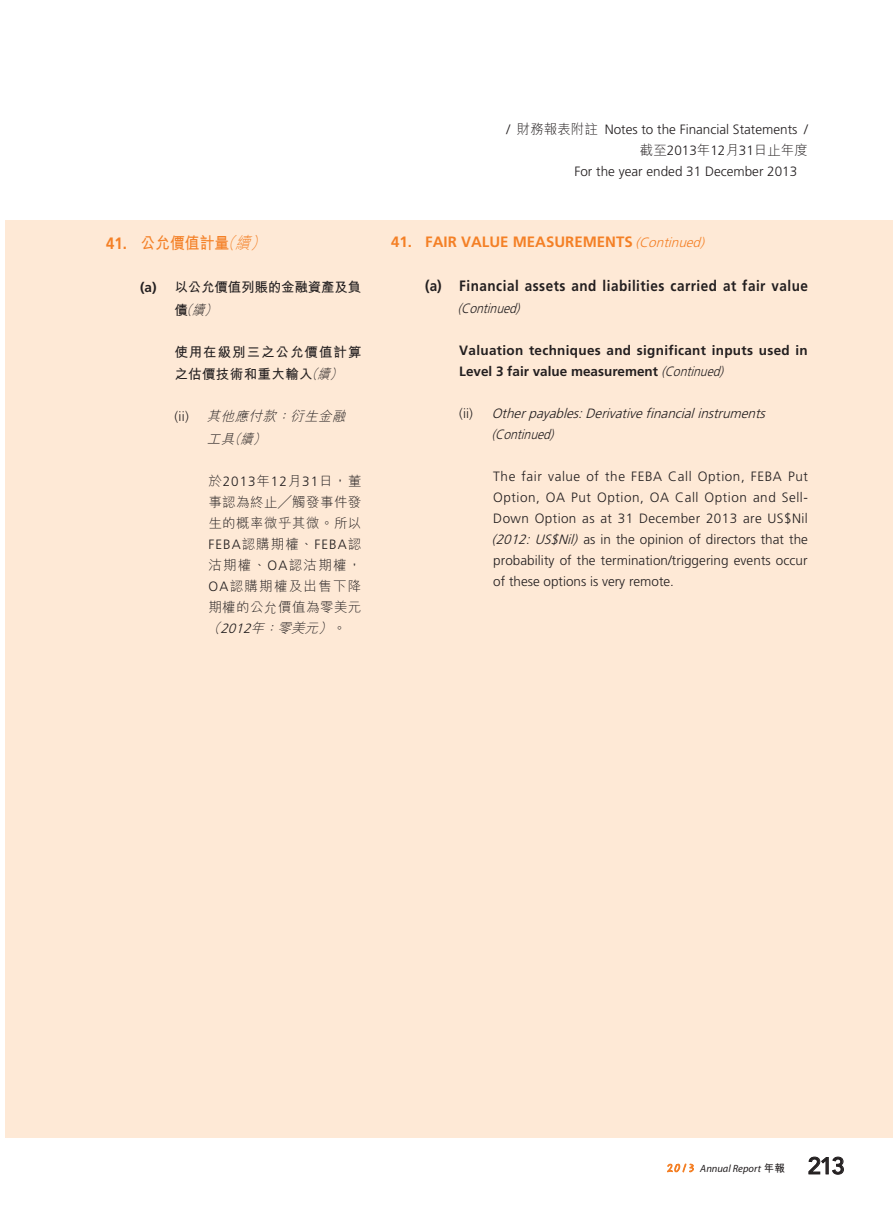
<style>
.page{position:relative;width:893px;height:1212px;background:#fff}
.page>*{position:absolute;margin:0;border:0;box-sizing:border-box;transform-origin:0 0}
._8__標題-C{font:700 16.5px "M Hei HK";color:#f48026;scale:.9 1}
._4__副標題{font:700 15px "Frutiger LT Std";letter-spacing:.035em;color:#231f20;scale:.9 1}
._3__標題{font:700 15px "Frutiger LT Std";color:#f48026}
._1__內文{font:300 13.5px/21px "Frutiger LT Std";color:#231f20;text-align:justify}
._1__內文-2{font:300 13.5px/21px "M Hei HK";letter-spacing:.035em;color:#231f20;text-align:justify}
._1__內文-3{font:700 13.5px/21px "Frutiger LT Std";letter-spacing:.025em;color:#231f20}
._1__內文-4{font:italic 300 13.5px "Frutiger LT Std";color:#231f20}
._6__內文-C{font:700 13.5px/22.5px "M Hei HK";letter-spacing:.07em;color:#231f20}
._6__內文-C-2{font:700 13.5px/22.5px "M Hei HK";letter-spacing:-.01em;color:#231f20}
._6__內文-C-3{font:italic 300 13.5px "M Hei HK";color:#231f20}
._4__副標題-2{font:italic 300 13.5px "Frutiger LT Std";color:#231f20;scale:.9 1}
._1__內文-5{font:italic 300 13.5px "Frutiger LT Std";color:#231f20;scale:.9 1}
.t1{font:italic 10.5px "Myriad Pro";color:#231f20}
.s1{font-family:"Frutiger LT Std"}
.s2{font-weight:300;font-style:italic}
.s3{font-family:"Frutiger LT Std";font-style:normal}
.s4{font-style:italic}
.s5{font-family:"Frutiger LT Std";font-style:italic}
.s6{font-family:"M Hei HK"}
.s7{font-weight:300;font-style:italic;font-size:13.5px}
.s8{font-style:normal}
.s9{font-family:"M Banquet PHK";font-weight:500;font-style:normal;font-size:15px;color:#f48026}
.s10{font-family:"M Hei HK";font-weight:700;font-style:normal}
.s11{font-family:"Avenir LT Std";font-weight:500;font-style:normal;font-size:23.25px}
</style>
<div class="page">
<div style="left:5px;top:220px;width:888px;height:917px;background:#fee9d6"></div>
<svg style="left:667px;top:1163px;width:27px;height:10px"></svg>
<svg style="left:808px;top:1156px;width:36px;height:19px"></svg>
<p class="_8__標題-C" style="left:106px;top:231px;width:183px"><span class="s1">41.</span> 公允價值計量<span class="s2">（續）</span></p>
<p class="_6__內文-C-2" style="left:174px;top:275px;width:189px;text-indent:-34px"><span class="s1">(a)</span> 以公允價值列賬的金融資產及負債<span class="s2">（續）</span></p>
<p class="_6__內文-C" style="left:174px;top:339px;width:189px">使用在級別三之公允價值計算之估價技術和重大輸入<span class="s2">（續）</span></p>
<p class="_6__內文-C-3" style="left:174px;top:409px;width:176px"><span class="s3">( i i )</span> 其他應付款：衍生金融</p>
<p class="_6__內文-C-3" style="left:207px;top:432px;width:63px">工具（續）</p>
<p class="_1__內文-2" style="left:207px;top:470px;width:156px">於<span class="s1">2013</span>年<span class="s1">12</span>月<span class="s1">31</span>日，董事認為終止╱觸發事件發生的概率微乎其微。所以<span class="s1">FEBA</span>認購期權、<span class="s1">FEBA</span>認沽期權、<span class="s1">OA</span>認沽期權，<span class="s1">OA</span>認購期權及出售下降期權的公允價值為零美元<span class="s4">（</span><span class="s5">2012</span><span class="s4">年：零美元）</span>。</p>
<p class="_1__內文" style="left:506px;top:119px;width:303px">/ <span class="s6">財務報表附註</span> Notes to the Financial Statements /</p>
<p class="_1__內文-2" style="left:640px;top:140px;width:170px">截至<span class="s1">2013</span>年<span class="s1">12</span>月<span class="s1">31</span>日止年度</p>
<p class="_1__內文" style="left:574px;top:161px;width:224px">For the year ended 31 December 2013</p>
<p class="_3__標題" style="left:391px;top:233px;width:318px">41. FAIR VALUE MEASUREMENTS <span class="s7">(Continued)</span></p>
<p class="_4__副標題" style="left:425px;top:277px;width:427px">(a) Financial assets and liabilities carried at fair value</p>
<p class="_4__副標題-2" style="left:458px;top:301px;width:74px">(Continued)</p>
<p class="_1__內文-3" style="left:459px;top:340px;width:350px">Valuation techniques and significant inputs used in<br>Level 3 fair value measurement <span class="s2">(Continued)</span></p>
<p class="_1__內文-4" style="left:459px;top:406px;width:311px"><span class="s8">( i i )</span> Other payables: Derivative financial instruments</p>
<p class="_1__內文-5" style="left:492px;top:427px;width:74px">(Continued)</p>
<p class="_1__內文" style="left:492px;top:466px;width:318px">The fair value of the FEBA Call Option, FEBA Put Option, OA Put Option, OA Call Option and Sell-Down Option as at 31 December 2013 are US$Nil <span class="s4">(2012:US$Nil)</span> as in the opinion of directors that the probability of the termination/triggering events occur of these options is very remote.</p>
<p class="t1" style="left:666px;top:1161px;width:179px"><span class="s9">2013</span> Annual Report <span class="s10">年報</span> <span class="s11">213</span></p>
</div>
